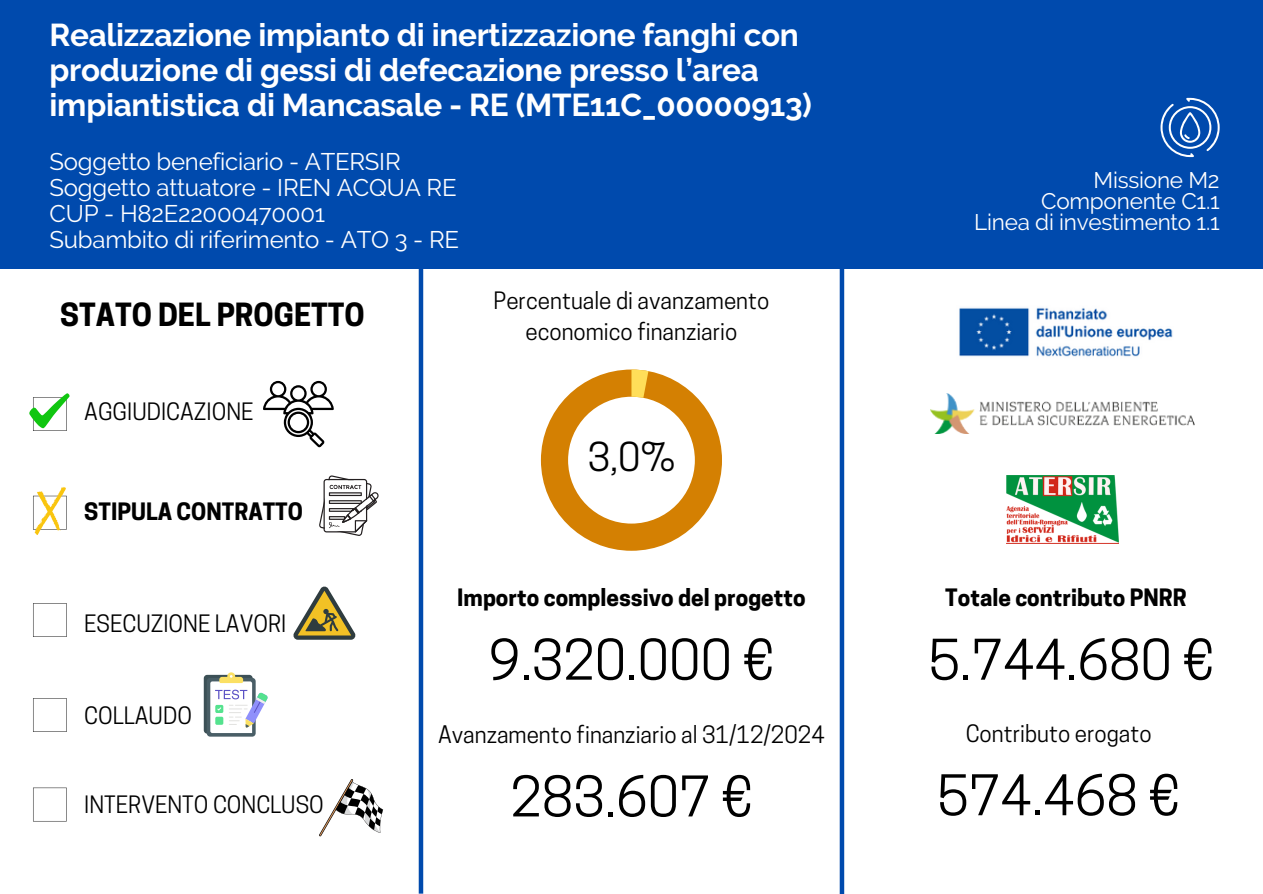
<style>
.page{position:relative;width:1263px;height:894px;background:#fff}
.page>*{position:absolute;margin:0;border:0;box-sizing:border-box;transform-origin:0 0}
.t1{font:52.5px "Cooper Hewitt";color:#000}
.t2{font:37.35px "Cooper Hewitt";color:#000}
.t3{font:700 31.5px/34.8px "Raleway";letter-spacing:-.01em;color:#fff}
.t4{font:700 30px "Cooper Hewitt";color:#000}
.t5{font:24px "Raleway";letter-spacing:-.01em;color:#fff}
.t6{font:22.5px/31.5px "Cooper Hewitt";color:#000;text-align:center}
.t7{font:700 22.5px "Cooper Hewitt";color:#000}
.t8{font:22.5px "Raleway";letter-spacing:-.01em;color:#fff}
</style>
<div class="page">
<svg style="left:541px;top:369px;width:181px;height:181px"></svg>
<svg style="left:263px;top:381px;width:71px;height:66px"></svg>
<img style="left:959px;top:307px;width:214px;height:50px">
<img style="left:1007px;top:475px;width:111px;height:68px">
<svg style="left:319px;top:475px;width:60px;height:61px"></svg>
<svg style="left:293px;top:586px;width:63px;height:53px"></svg>
<div style="left:204px;top:674px;width:49px;height:59px;background:#3c5056;border-radius:3px"></div>
<div style="left:207px;top:677px;width:49px;height:59px;background:linear-gradient(to right,#50646c,#52666e);border-radius:3px"></div>
<svg style="left:210px;top:672px;width:58px;height:60px"></svg>
<svg style="left:319px;top:779px;width:64px;height:57px"></svg>
<svg style="left:33px;top:487px;width:34px;height:48px"></svg>
<svg style="left:29px;top:393px;width:41px;height:38px"></svg>
<svg style="left:33px;top:603px;width:34px;height:33px"></svg>
<svg style="left:33px;top:698px;width:34px;height:33px"></svg>
<svg style="left:33px;top:787px;width:34px;height:34px"></svg>
<div style="left:0;top:0;width:1263px;height:268px;background:#004aad"></div>
<svg style="left:1160px;top:98px;width:60px;height:59px"></svg>
<hr style="left:419px;top:257px;width:4px;height:636px;background:#004aad">
<hr style="left:840px;top:268px;width:4px;height:625px;background:#004aad">
<img style="left:930px;top:393px;width:265px;height:41px">
<p class="t3" style="left:50px;top:18px;width:764px">Realizzazione impianto di inertizzazione fanghi con produzione di gessi di defecazione presso l’area impiantistica di Mancasale - RE (MTE11C_00000913)</p>
<p class="t5" style="left:50px;top:148px;width:353px">Soggetto beneficiario - ATERSIR</p>
<p class="t5" style="left:50px;top:173px;width:409px">Soggetto attuatore - IREN ACQUA RE</p>
<p class="t5" style="left:50px;top:199px;width:277px">CUP - H82E22000470001</p>
<h5 class="t5" style="left:50px;top:225px;width:411px">Subambito di riferimento - ATO 3 - RE</h5>
<h4 class="t4" style="left:60px;top:303px;width:306px">STATO DEL PROGETTO</h4>
<p class="t6" style="left:84px;top:398px;width:171px">AGGIUDICAZIONE</p>
<p class="t7" style="left:84px;top:503px;width:220px">STIPULA CONTRATTO</p>
<p class="t6" style="left:84px;top:610px;width:204px">ESECUZIONE LAVORI</p>
<p class="t6" style="left:84px;top:702px;width:109px">COLLAUDO</p>
<h6 class="t6" style="left:84px;top:791px;width:241px">INTERVENTO CONCLUSO</h6>
<p class="t6" style="left:493px;top:287px;width:277px">Percentuale di avanzamento economico finanziario</p>
<p class="t2" style="left:588px;top:443px;width:89px">3,0%</p>
<p class="t7" style="left:457px;top:589px;width:350px">Importo complessivo del progetto</p>
<p class="t1" style="left:489px;top:640px;width:287px">9.320.000 €</p>
<p class="t6" style="left:438px;top:721px;width:388px">Avanzamento finanziario al 31/12/2024</p>
<p class="t1" style="left:510px;top:776px;width:244px">283.607 €</p>
<p class="t8" style="left:1093px;top:166px;width:128px">Missione M2</p>
<p class="t8" style="left:1041px;top:188px;width:180px">Componente C1.1</p>
<p class="t8" style="left:974px;top:209px;width:247px">Linea di investimento 1.1</p>
<h3 class="t7" style="left:945px;top:589px;width:243px">Totale contributo PNRR</h3>
<p class="t1" style="left:929px;top:640px;width:287px">5.744.680 €</p>
<p class="t6" style="left:966px;top:720px;width:187px">Contributo erogato</p>
<h2 class="t1" style="left:937px;top:775px;width:244px">574.468 €</h2>
</div>
